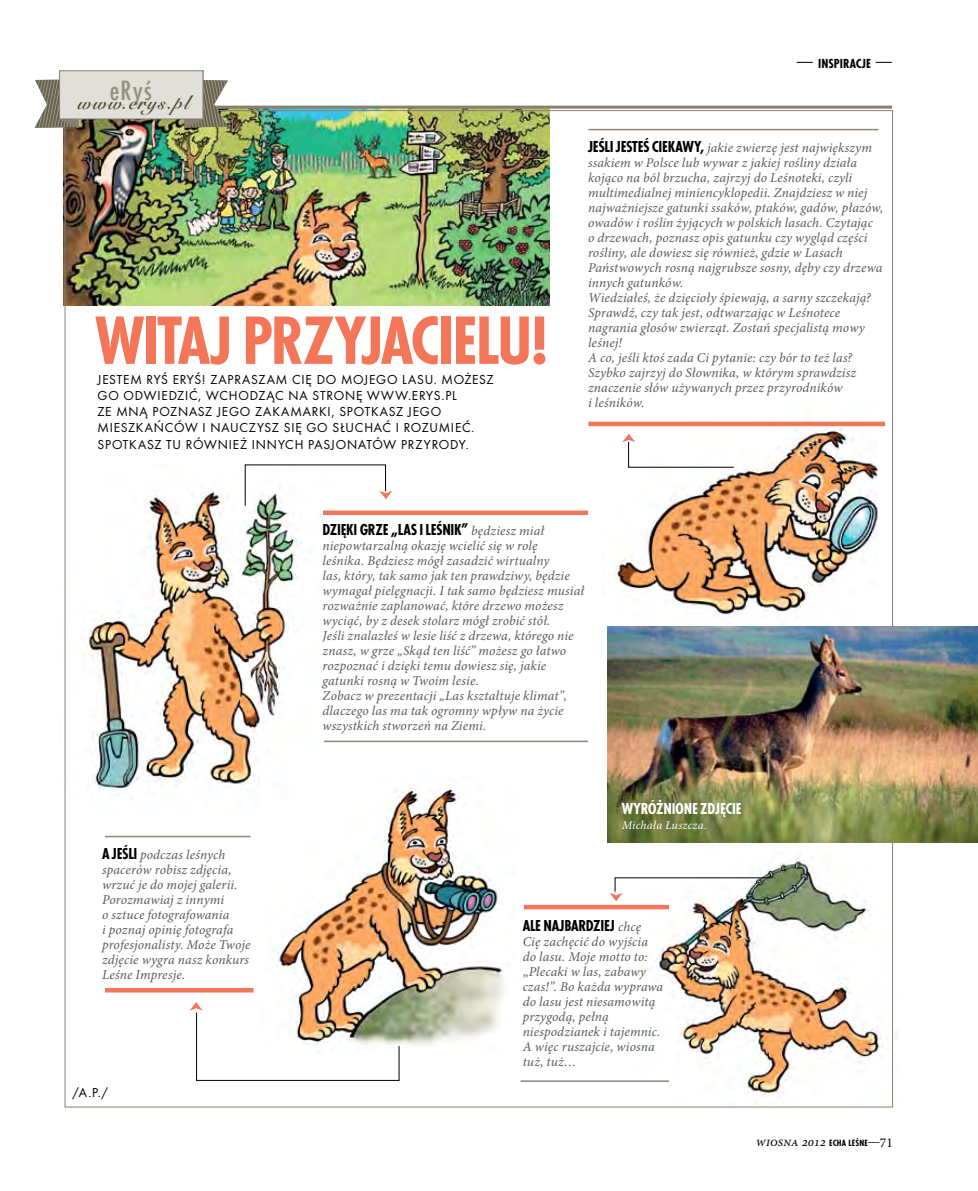
<style>
.page{position:relative;width:978px;height:1191px;background:#fff}
.page>*{position:absolute;margin:0;border:0;box-sizing:border-box;transform-origin:0 0}
.t1{font:700 70.95px "Futura Con";letter-spacing:-.03em;color:#f37659}
.t2{font:500 condensed 25.8px "Futura";color:#93907c}
.t3{font:700 20.4px "English 401 EU";letter-spacing:.05em;color:#4a4d2e}
.t4{font:700 16.5px "Futura Con";letter-spacing:-.015em;color:#000}
.t5{font:700 16.5px "Futura Con";letter-spacing:-.02em;color:#fff}
.t6{font:700 13.65px "Futura Con";letter-spacing:.005em;color:#000}
.t7{font:italic 13.5px/15px "Minion Pro";letter-spacing:.01em;color:#58595b}
.t8{font:13.5px/16.2px "Futura Boo";letter-spacing:.06em;color:#000}
.t9{font:italic 13.5px "Minion Pro";letter-spacing:-.005em;color:#000}
.t10{font:italic 12px "Minion Pro";letter-spacing:.02em;color:#fff}
.s1{font-family:"Minion Pro";font-weight:400;font-size:19.5px}
.s2{font-family:"Futura Con";font-weight:700;font-style:normal;font-size:16.5px;color:#000}
.s3{font-family:"Minion Pro";font-weight:400;font-style:italic;font-size:13.5px;color:#58595b}
.s4{font-style:normal}
.s5{font-family:"Futura Con";font-weight:700;font-style:normal;font-size:9.45px}
</style>
<div class="page">
<img style="left:626px;top:845px;width:273px;height:262px">
<img style="left:272px;top:785px;width:232px;height:260px">
<img style="left:602px;top:392px;width:292px;height:234px">
<img style="left:64px;top:109px;width:486px;height:197px">
<hr style="left:588px;top:422px;width:297px;height:4px;background:#f37659">
<hr style="left:588px;top:129px;width:290px;height:1px;background:#8e857b">
<svg style="left:622px;top:433px;width:112px;height:35px"></svg>
<img style="left:64px;top:465px;width:266px;height:351px">
<div style="left:323px;top:522px;width:265px;height:233px;background:#fff"></div>
<div style="left:323px;top:510px;width:265px;height:5px;background:#f37659"></div>
<hr style="left:105px;top:988px;width:148px;height:4px;background:#f37659">
<hr style="left:324px;top:740px;width:264px;height:2px;background:#8e857b">
<hr style="left:105px;top:835px;width:146px;height:2px;background:#8e857b">
<svg style="left:244px;top:464px;width:148px;height:42px"></svg>
<svg style="left:190px;top:1002px;width:210px;height:79px"></svg>
<div style="left:524px;top:904px;width:145px;height:5px;background:#f37659"></div>
<hr style="left:521px;top:1080px;width:148px;height:1px;background:#8e857b">
<svg style="left:609px;top:877px;width:163px;height:24px"></svg>
<hr style="left:64px;top:106px;width:828px;height:3px;background:#8b7e70">
<svg style="left:184px;top:70px;width:44px;height:58px"></svg>
<svg style="left:35px;top:70px;width:44px;height:58px"></svg>
<div style="left:59px;top:71px;width:144px;height:48px;background:#e1dfda;border:1px solid #8b7e70"></div>
<img style="left:607px;top:626px;width:371px;height:216px">
<h2 class="t2" style="left:110px;top:74px;width:43px">eRyś</h2>
<h3 class="t3" style="left:77px;top:90px;width:114px">www.erys.pl</h3>
<h1 class="t1" style="left:95px;top:299px;width:456px">WITAJ PRZYJACIELU!</h1>
<p class="t8" style="left:98px;top:371px;width:398px">JESTEM RYŚ ERYŚ! ZAPRASZAM CIĘ DO MOJEGO LASU. MOŻESZ GO ODWIEDZIĆ, WCHODZĄC NA STRONĘ WWW.ERYS.PL<br>ZE MNĄ POZNASZ JEGO ZAKAMARKI, SPOTKASZ JEGO MIESZKAŃCÓW I NAUCZYSZ SIĘ GO SŁUCHAĆ I ROZUMIEĆ.<br>SP OTKASZ TU RÓWNIEŻ INNYCH PASJONATÓW PRZYRODY.</p>
<p class="t6" style="left:796px;top:55px;width:99px"><span class="s1">—</span> INSPIRACJE <span class="s1">—</span></p>
<p class="t7" style="left:588px;top:140px;width:297px"><span class="s2">JEŚLI JESTEŚ CIEKAWY,</span> jakie zwierzę jest największym ssakiem w Polsce lub wywar z jakiej rośliny działa kojąco na ból brzucha, zajrzyj do Leśnoteki, czyli multimedialnej miniencyklopedii. Znajdziesz w niej najważniejsze gatunki ssaków, ptaków, gadów, płazów, owadów i roślin żyjących w polskich lasach. Czytając<br>o drzewach, poznasz opis gatunku czy wygląd części rośliny, ale dowiesz się również, gdzie w Lasach Państwowych rosną najgrubsze sosny, dęby czy drzewa innych gatunków.<br>Wiedziałeś, że dzięcioły śpiewają, a sarny szczekają?<br>Sprawdź, czy tak jest, odtwarzając w Leśnotece nagrania głosów zwierząt. Zostań specjalistą mowy leśnej!<br>A co, jeśli ktoś zada Ci pytanie: czy bór to też las?<br>Szybko zajrzyj do Słownika, w którym sprawdzisz znaczenie słów używanych przez przyrodników<br>i leśników.</p>
<p class="t7" style="left:102px;top:847px;width:150px"><span class="s2">A JEŚLI</span> podczas leśnych spacerów robisz zdjęcia, wrzuć je do mojej galerii.<br>Porozmawiaj z innymi<br>o sztuce fotografowania<br>i poznaj opinię fotografa profesjonalisty. Może Twoje zdjęcie wygra nasz konkurs<br>Leśne Impresje.</p>
<p class="t8" style="left:73px;top:1084px;width:37px">/A.P./</p>
<p class="t4" style="left:323px;top:520px;width:223px">DZIĘKI GRZE „LAS I LEŚNIK” <span class="s3">będziesz miał</span></p>
<p class="t7" style="left:323px;top:538px;width:263px">niepowtarzalną okazję wcielić się w rolę<br>leśnika. Będziesz mógł zasadzić wirtualny<br>las, który, tak samo jak ten prawdziwy, będzie wymagał pielęgnacji. I tak samo będziesz musiał rozważnie zaplanować, które drzewo możesz wyciąć, by z desek stolarz mógł zrobić stół.<br>Jeśli znalazłeś w lesie liść z drzewa, którego nie znasz, w grze „Skąd ten liść” możesz go łatwo rozpoznać i dzięki temu dowiesz się, jakie gatunki rosną w Twoim lesie.<br>Zobacz w prezentacji „Las kształtuje klimat”, dlaczego las ma tak ogromny wpływ na życie wszystkich stworzeń na Ziemi.</p>
<p class="t5" style="left:622px;top:798px;width:120px">WYRÓŻNIONE ZDJĘCIE</p>
<p class="t10" style="left:622px;top:816px;width:87px">Michała Łuszcza.</p>
<p class="t4" style="left:523px;top:915px;width:120px">ALE NAJBARDZIEJ <span class="s3">chcę</span></p>
<p class="t7" style="left:523px;top:934px;width:142px">Cię zachęcić do wyjścia do lasu. Moje motto to: <span class="s4">„</span>Plecaki w las, zabawy czas!”. Bo każda wyprawa do lasu jest niesamowitą przygodą, pełną niespodzianek i tajemnic.<br>A więc ruszajcie, wiosna tuż, tuż…</p>
<p class="t9" style="left:756px;top:1132px;width:139px">wiosna 2012 <span class="s5">ECHA LEŚNE</span><span class="s4">—71</span></p>
</div>
